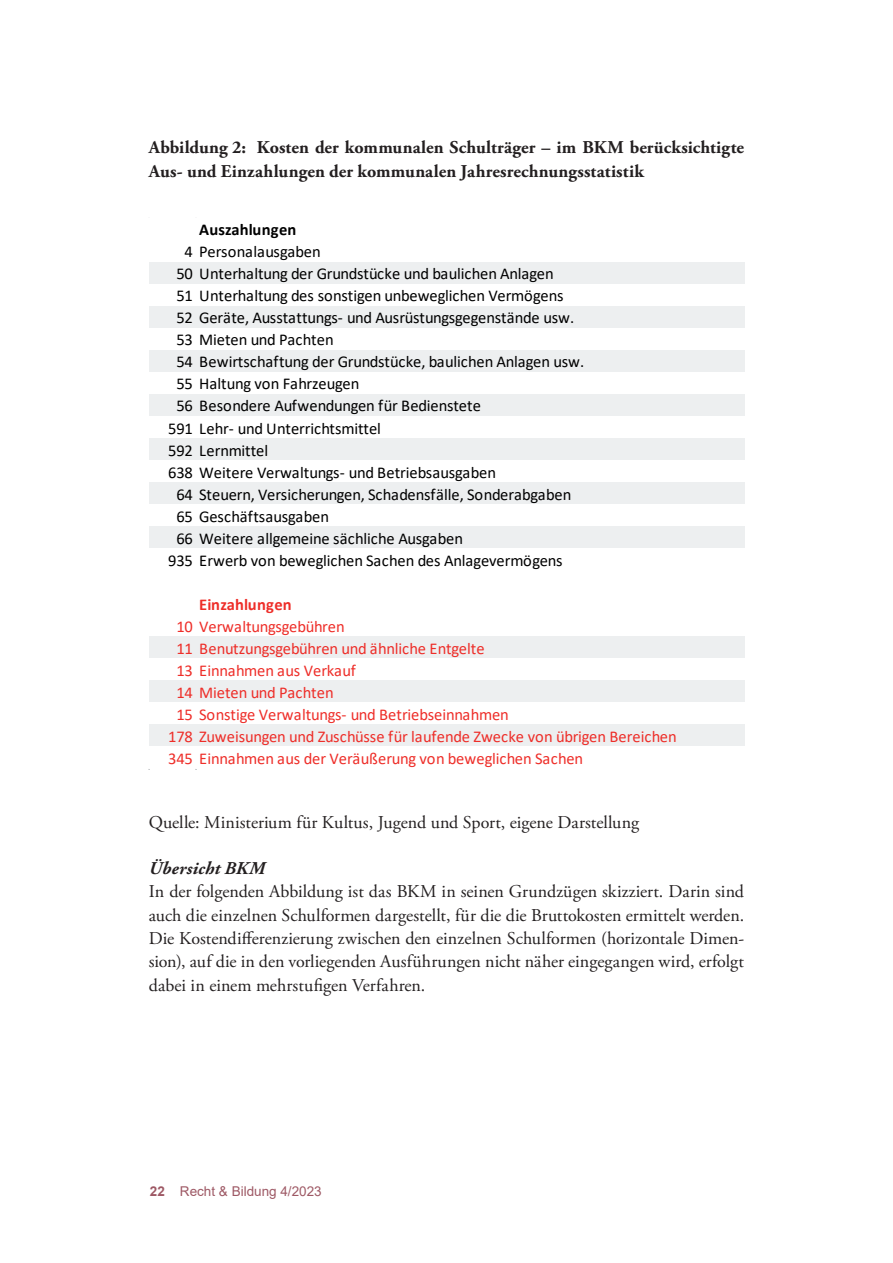
<style>
.page{position:relative;width:893px;height:1263px;background:#fff}
.page>*{position:absolute;margin:0;border:0;box-sizing:border-box;transform-origin:0 0}
.t1{font:18px/23.2px "Adobe Garamond Pro";color:#231f20;text-align:justify}
.t2{font:700 18px/23.2px "Adobe Garamond Pro";letter-spacing:.005em;color:#231f20}
.t3{font:italic 700 18px "Adobe Garamond Pro";letter-spacing:.01em;color:#231f20}
.t4{font:16.5px "Calibri";letter-spacing:-.005em;color:#000}
.t5{font:16.5px "Calibri";letter-spacing:-.005em;color:#ee2e29}
.t6{font:700 16.5px "Calibri";letter-spacing:.005em;color:#000}
.t7{font:700 16.5px "Calibri";letter-spacing:.01em;color:#ee2e29}
.t8{font:13.5px "Arial";color:#9e5965}
.s1{font-weight:700}
</style>
<div class="page">
<div style="left:150px;top:262px;width:595px;height:23px;background:#edeff0"></div>
<div style="left:150px;top:284px;width:595px;height:23px;background:#fff"></div>
<div style="left:150px;top:306px;width:595px;height:23px;background:#edeff0"></div>
<div style="left:150px;top:328px;width:595px;height:23px;background:#fff"></div>
<div style="left:150px;top:350px;width:595px;height:23px;background:#edeff0"></div>
<div style="left:150px;top:372px;width:595px;height:23px;background:#fff"></div>
<div style="left:150px;top:394px;width:595px;height:23px;background:#edeff0"></div>
<div style="left:150px;top:416px;width:595px;height:23px;background:#fff"></div>
<div style="left:150px;top:438px;width:595px;height:23px;background:#edeff0"></div>
<div style="left:150px;top:460px;width:595px;height:23px;background:#fff"></div>
<div style="left:150px;top:482px;width:595px;height:23px;background:#edeff0"></div>
<div style="left:150px;top:504px;width:595px;height:23px;background:#fff"></div>
<div style="left:150px;top:526px;width:595px;height:23px;background:#edeff0"></div>
<div style="left:150px;top:548px;width:595px;height:89px;background:#fff"></div>
<div style="left:150px;top:636px;width:595px;height:23px;background:#edeff0"></div>
<div style="left:150px;top:658px;width:595px;height:23px;background:#fff"></div>
<div style="left:150px;top:680px;width:595px;height:23px;background:#edeff0"></div>
<div style="left:150px;top:702px;width:595px;height:23px;background:#fff"></div>
<div style="left:150px;top:724px;width:595px;height:23px;background:#edeff0"></div>
<div style="left:150px;top:746px;width:595px;height:23px;background:#fff"></div>
<p class="t2" style="left:149px;top:136px;width:597px">Abbildung 2: Kosten der kommunalen Schulträger – im BKM berücksichtigte<br>Aus- und Einzahlungen der kommunalen Jahresrechnungsstatistik</p>
<p class="t6" style="left:199px;top:218px;width:98px">Auszahlungen</p>
<p class="t4" style="left:185px;top:240px;width:138px">4 Personalausgaben</p>
<p class="t4" style="left:176px;top:262px;width:379px">50 Unterhaltung der Grundstücke und baulichen Anlagen</p>
<p class="t4" style="left:176px;top:284px;width:389px">51 Unterhaltung des sonstigen unbeweglichen Vermögens</p>
<p class="t4" style="left:176px;top:306px;width:399px">52 Geräte, Ausstattungs- und Ausrüstungsgegenstände usw.</p>
<p class="t4" style="left:176px;top:328px;width:159px">53 Mieten und Pachten</p>
<p class="t4" style="left:176px;top:350px;width:409px">54 Bewirtschaftung der Grundstücke, baulichen Anlagen usw.</p>
<p class="t4" style="left:176px;top:372px;width:185px">55 Haltung von Fahrzeugen</p>
<p class="t4" style="left:176px;top:395px;width:306px">56 Besondere Aufwendungen für Bedienstete</p>
<p class="t4" style="left:168px;top:417px;width:214px">591 Lehr- und Unterrichtsmittel</p>
<p class="t4" style="left:168px;top:439px;width:102px">592 Lernmittel</p>
<p class="t4" style="left:168px;top:461px;width:329px">638 Weitere Verwaltungs- und Betriebsausgaben</p>
<p class="t4" style="left:176px;top:483px;width:396px">64 Steuern, Versicherungen, Schadensfälle, Sonderabgaben</p>
<p class="t4" style="left:176px;top:505px;width:154px">65 Geschäftsausgaben</p>
<p class="t4" style="left:176px;top:527px;width:288px">66 Weitere allgemeine sächliche Ausgaben</p>
<p class="t4" style="left:168px;top:549px;width:396px">935 Erwerb von beweglichen Sachen des Anlagevermögens</p>
<p class="t7" style="left:199px;top:592px;width:94px">Einzahlungen</p>
<p class="t5" style="left:176px;top:615px;width:170px">10 Verwaltungsgebühren</p>
<p class="t5" style="left:176px;top:637px;width:310px">11 Benutzungsgebühren und ähnliche Entgelte</p>
<p class="t5" style="left:176px;top:659px;width:181px">13 Einnahmen aus Verkauf</p>
<p class="t5" style="left:176px;top:681px;width:159px">14 Mieten und Pachten</p>
<p class="t5" style="left:176px;top:703px;width:334px">15 Sonstige Verwaltungs- und Betriebseinnahmen</p>
<p class="t5" style="left:168px;top:725px;width:510px">178 Zuweisungen und Zuschüsse für laufende Zwecke von übrigen Bereichen</p>
<p class="t5" style="left:168px;top:747px;width:417px">345 Einnahmen aus der Veräußerung von beweglichen Sachen</p>
<p class="t1" style="left:149px;top:811px;width:492px">Quelle: Ministerium für Kultus, Jugend und Sport, eigene Darstellung</p>
<p class="t3" style="left:149px;top:858px;width:118px">Übersicht BKM</p>
<p class="t1" style="left:149px;top:881px;width:597px">In der folgenden Abbildung ist das BKM in seinen Grundzügen skizziert. Darin sind auch die einzelnen Schulformen dargestellt, für die die Bruttokosten ermittelt werden.<br>Die Kostendifferenzierung zwischen den einzelnen Schulformen (horizontale Dimen&shy;sion), auf die in den vorliegenden Ausführungen nicht näher eingegangen wird, erfolgt dabei in einem mehrstufigen Verfahren.</p>
<p class="t8" style="left:150px;top:1182px;width:173px"><span class="s1">22</span> Recht &amp; Bildung 4/2023</p>
</div>
